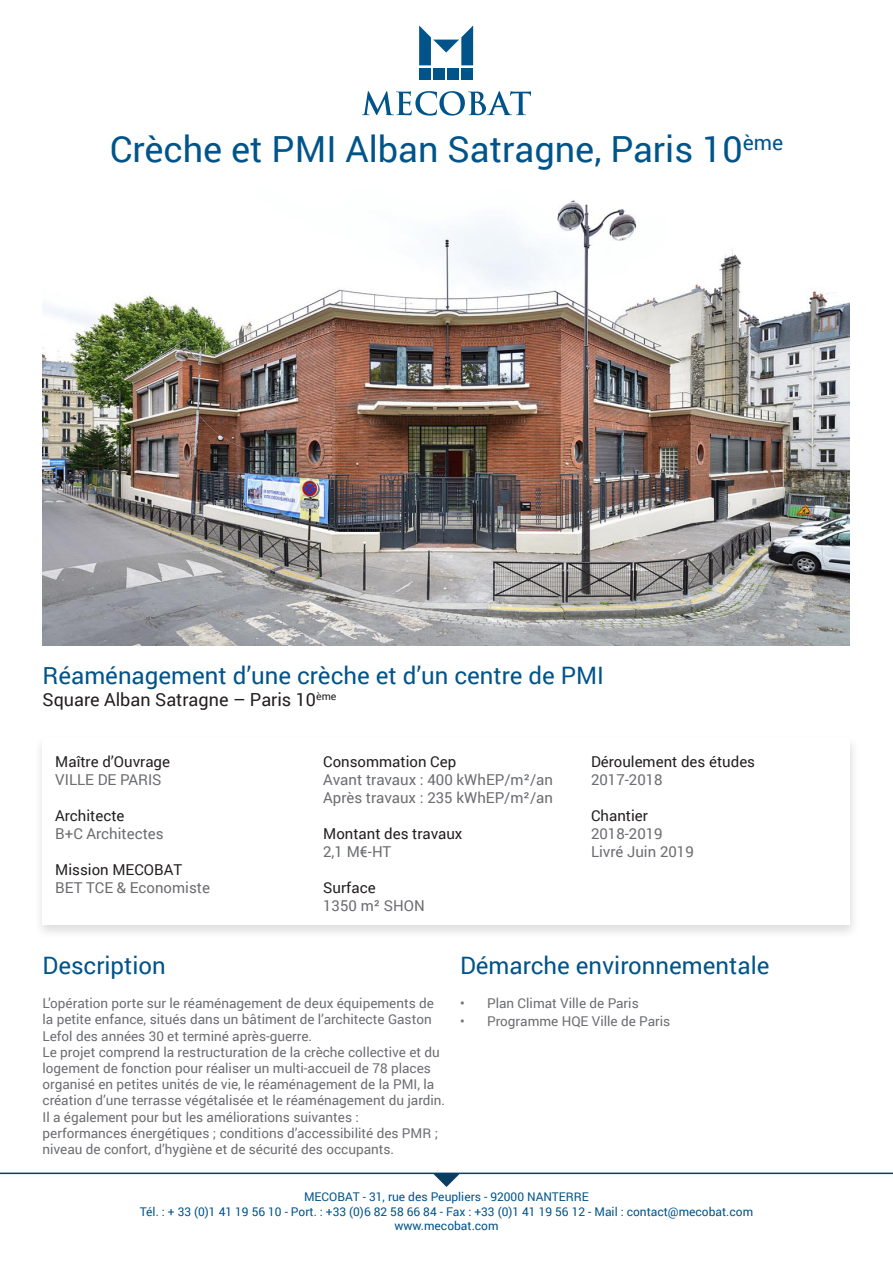
<style>
.page{position:relative;width:893px;height:1263px;background:#fff}
.page>*{position:absolute;margin:0;border:0;box-sizing:border-box;transform-origin:0 0}
.t1{font:36px "Roboto";color:#01548a}
.t2{font:24px "Roboto";color:#01548a}
.t3{font:18px "Roboto";color:#231f20}
.t4{font:15px "Roboto";color:#6c6d70}
.t5{font:15px "Roboto";color:#231f20}
.t6{font:13.5px/16.2px "Roboto";color:#6c6d70}
.t7{font:12px/14.4px "Roboto";color:#01548a;text-align:center}
</style>
<div class="page">
<div style="left:34px;top:735px;width:826px;height:205px;background:#231f20;opacity:.15"></div>
<div style="left:43px;top:738px;width:807px;height:186px;background:#fff"></div>
<div style="left:419px;top:68px;width:12px;height:12px;background:#01548a"></div>
<div style="left:461px;top:68px;width:12px;height:12px;background:#01548a"></div>
<div style="left:447px;top:68px;width:12px;height:12px;background:#01548a"></div>
<div style="left:433px;top:68px;width:12px;height:12px;background:#01548a"></div>
<svg style="left:419px;top:26px;width:54px;height:39px"></svg>
<svg style="left:362px;top:91px;width:169px;height:25px"></svg>
<svg style="left:433px;top:1174px;width:27px;height:13px"></svg>
<hr style="left:0;top:1172px;width:893px;height:2px;background:#0a3d61">
<img style="left:43px;top:200px;width:806px;height:446px">
<p class="t1" style="left:110px;top:124px;width:675px">Crèche et PMI Alban Satragne, Paris 10<sup>ème</sup></p>
<p class="t2" style="left:43px;top:659px;width:563px">Réaménagement d’une crèche et d’un centre de PMI</p>
<p class="t3" style="left:43px;top:687px;width:295px">Square Alban Satragne – Paris 10<sup>ème</sup></p>
<p class="t5" style="left:55px;top:751px;width:116px">Maître d’Ouvrage</p>
<p class="t4" style="left:55px;top:769px;width:108px">VILLE DE PARIS</p>
<p class="t5" style="left:55px;top:805px;width:71px">Architecte</p>
<p class="t4" style="left:55px;top:823px;width:110px">B+C Architectes</p>
<p class="t5" style="left:55px;top:859px;width:128px">Mission MECOBAT</p>
<p class="t4" style="left:55px;top:877px;width:156px">BET TCE &amp; Economiste</p>
<p class="t5" style="left:323px;top:751px;width:135px">Consommation Cep</p>
<p class="t4" style="left:323px;top:769px;width:231px">Avant travaux : 400 kWhEP/m²/an</p>
<p class="t4" style="left:323px;top:787px;width:231px">Après travaux : 235 kWhEP/m²/an</p>
<p class="t5" style="left:323px;top:823px;width:141px">Montant des travaux</p>
<p class="t4" style="left:323px;top:841px;width:70px">2,1 M€-HT</p>
<p class="t5" style="left:323px;top:877px;width:54px">Surface</p>
<p class="t4" style="left:323px;top:895px;width:103px">1350 m² SHON</p>
<p class="t5" style="left:591px;top:751px;width:166px">Déroulement des études</p>
<p class="t4" style="left:591px;top:769px;width:73px">2017-2018</p>
<p class="t5" style="left:591px;top:805px;width:58px">Chantier</p>
<p class="t4" style="left:591px;top:823px;width:73px">2018-2019</p>
<p class="t4" style="left:591px;top:841px;width:104px">Livré Juin 2019</p>
<p class="t2" style="left:43px;top:948px;width:125px">Description</p>
<p class="t6" style="left:43px;top:995px;width:393px">L’opération porte sur le réaménagement de deux équipements de la petite enfance, situés dans un bâtiment de l’architecte Gaston<br>Lefol des années 30 et terminé après-guerre.</p>
<p class="t6" style="left:43px;top:1043px;width:404px">Le projet comprend la restructuration de la crèche collective et du logement de fonction pour réaliser un multi-accueil de 78 places organisé en petites unités de vie, le réaménagement de la PMI, la création d’une terrasse végétalisée et le réaménagement du jardin.</p>
<p class="t6" style="left:43px;top:1108px;width:397px">Il a également pour but les améliorations suivantes : performances énergétiques ; conditions d’accessibilité des PMR ; niveau de confort, d’hygiène et de sécurité des occupants.</p>
<p class="t2" style="left:460px;top:948px;width:311px">Démarche environnementale</p>
<p class="t6" style="left:460px;top:994px;width:180px">• Plan Climat Ville de Paris</p>
<p class="t6" style="left:460px;top:1012px;width:212px">• Programme HQE Ville de Paris</p>
<p class="t7" style="left:140px;top:1189px;width:615px">MECOBAT - 31, rue des Peupliers - 92000 NANTERRE<br>Tél. : + 33 (0)1 41 19 56 10 - Port. : +33 (0)6 82 58 66 84 - Fax : +33 (0)1 41 19 56 12 - Mail : contact@mecobat.com www.mecobat.com</p>
</div>
